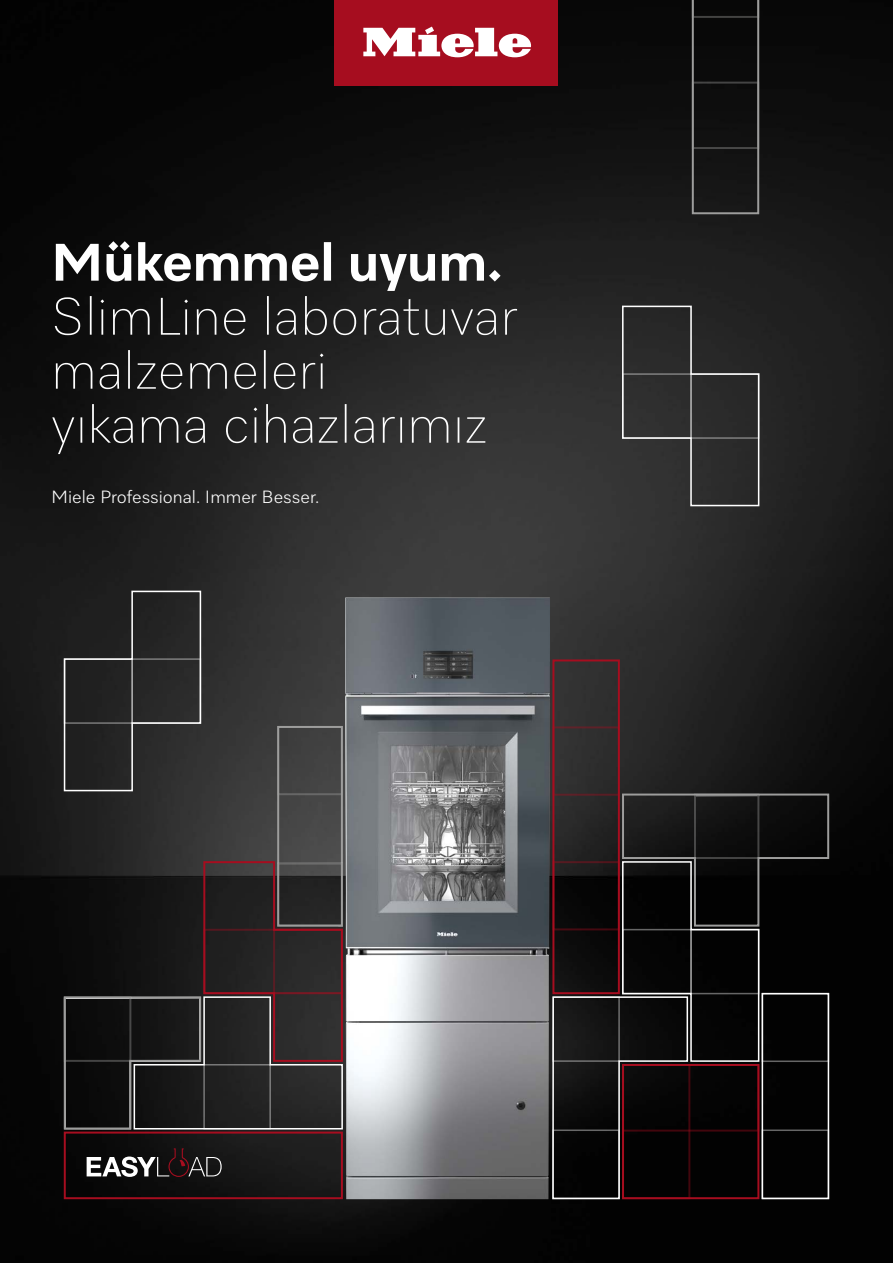
<style>
.page{position:relative;width:893px;height:1263px;background:#fff}
.page>*{position:absolute;margin:0;border:0;box-sizing:border-box;transform-origin:0 0}
.t1{font:200 54px/54px "Miele Elements";color:#fff}
.t2{font:700 54px "Miele Elements";color:#fff}
.t3{font:300 18px "Miele Elements";color:#fff}
</style>
<div class="page">
<img style="left:0;top:0;width:893px;height:1263px">
<svg style="left:87px;top:1148px;width:135px;height:29px;background:#454141"></svg>
<img style="left:345px;top:597px;width:205px;height:602px">
<div style="left:277px;top:726px;width:66px;height:200px;border:2px solid #9d9d9c"></div>
<div style="left:64px;top:1131px;width:279px;height:68px;border:2px solid #a60d1f"></div>
<div style="left:552px;top:659px;width:68px;height:335px;border:2px solid #a60d1f"></div>
<svg style="left:63px;top:860px;width:281px;height:270px;background:#262323"></svg>
<svg style="left:63px;top:590px;width:139px;height:202px;background:#2e2e2e"></svg>
<svg style="left:621px;top:305px;width:139px;height:202px;background:#323232"></svg>
<div style="left:622px;top:373px;width:70px;height:66px;border:2px solid #fff"></div>
<svg style="left:552px;top:792px;width:278px;height:408px;background:#131010"></svg>
<div style="left:690px;top:929px;width:69px;height:65px;border:2px solid #fff"></div>
<div style="left:622px;top:929px;width:70px;height:65px;border:2px solid #fff"></div>
<div style="left:552px;top:861px;width:68px;height:69px;border:2px solid #a60d1f"></div>
<div style="left:552px;top:726px;width:68px;height:70px;border:2px solid #a60d1f"></div>
<div style="left:277px;top:726px;width:66px;height:69px;border:2px solid #9d9d9c"></div>
<svg style="left:692px;top:0;width:67px;height:214px;background:#181818"></svg>
<div style="left:762px;top:993px;width:67px;height:69px;border:2px solid #fff"></div>
<div style="left:335px;top:0;width:223px;height:85px;background:#a60d1f"></div>
<svg style="left:363px;top:26px;width:168px;height:31px"></svg>
<p class="t2" style="left:51px;top:228px;width:453px">Mükemmel uyum.</p>
<p class="t1" style="left:51px;top:287px;width:468px">SlimLine laboratuvar malzemeleri<br>yıkama cihazlarımız</p>
<p class="t3" style="left:51px;top:485px;width:270px">Miele Professional. Immer Besser.</p>
</div>
